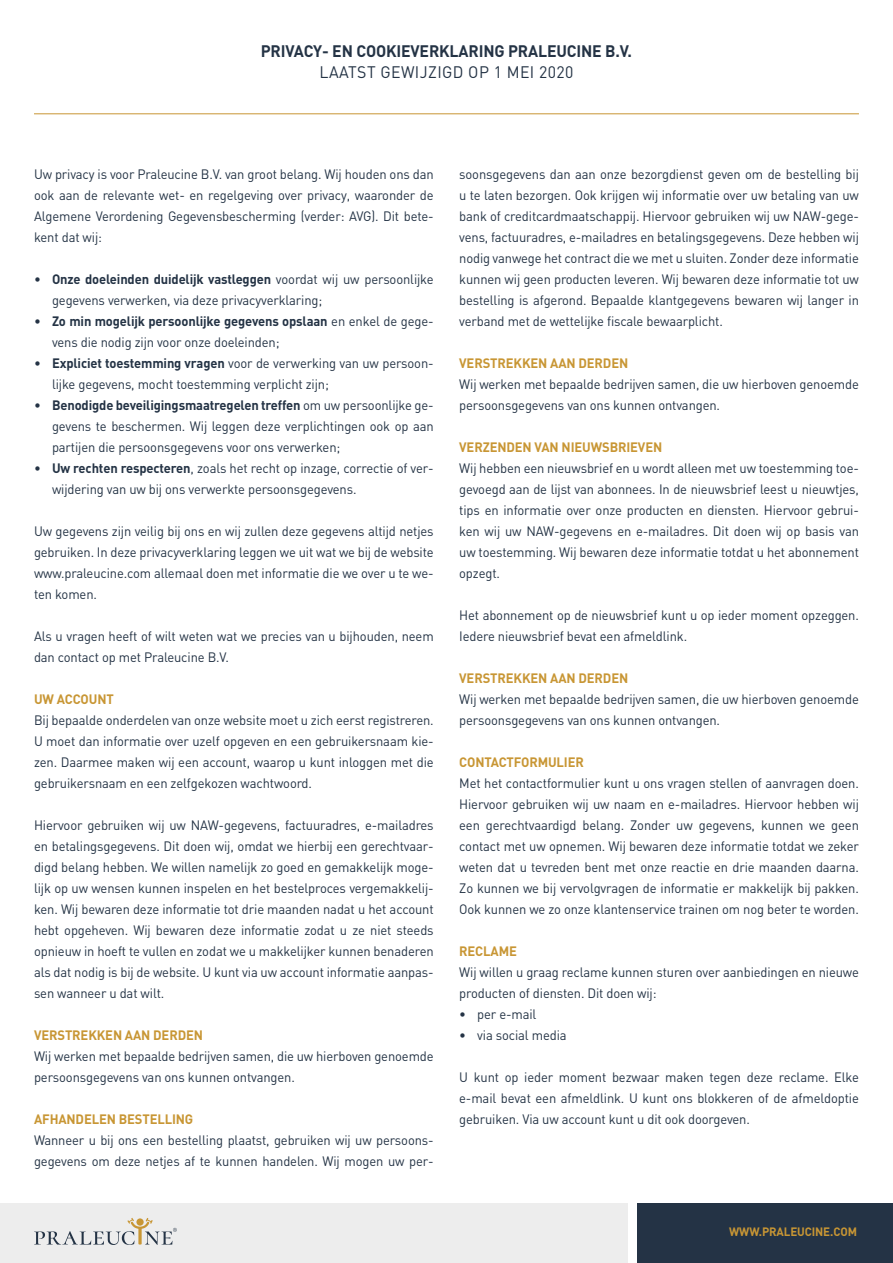
<style>
.page{position:relative;width:893px;height:1263px;background:#fff}
.page>*{position:absolute;margin:0;border:0;box-sizing:border-box;transform-origin:0 0}
.t1{font:700 16.5px "DIN";letter-spacing:-.01em;color:#243345;scale:.96 1}
.t2{font:16.5px "DIN";letter-spacing:.025em;color:#243345;scale:.96 1}
.t3{font:13.5px/21px "DIN";letter-spacing:-.01em;color:#243345;scale:.96 1}
.t4{font:700 13.5px "DIN";letter-spacing:-.01em;color:#c89634;scale:.96 1}
.t5{font:700 12px "DIN";letter-spacing:-.01em;color:#c89634;scale:.96 1}
.s1{font-weight:700}
</style>
<div class="page">
<div style="left:0;top:1203px;width:628px;height:60px;background:#ededed"></div>
<div style="left:637px;top:1203px;width:256px;height:60px;background:#243345"></div>
<svg style="left:34px;top:1218px;width:143px;height:27px"></svg>
<hr style="left:34px;top:113px;width:825px;height:1px;background:#c89634">
<p class="t1" style="left:261px;top:40px;width:388px">PRIVACY- EN COOKIEVERKLARING PRALEUCINE B.V.</p>
<p class="t2" style="left:320px;top:61px;width:266px">LAATST GEWIJZIGD OP 1 MEI 2020</p>
<p class="t3" style="left:34px;top:163px;width:418px;text-align:justify">Uw privacy is voor Praleucine B.V. van groot belang. Wij houden ons dan ook aan de relevante wet- en regelgeving over privacy, waaronder de Algemene Verordening Gegevensbescherming (verder: AVG). Dit bete&shy;kent dat wij:</p>
<p class="t3" style="left:52px;top:268px;width:399px;text-indent:-18px">• <span class="s1">Onze doeleinden duidelijk vastleggen</span> voordat wij uw persoonlijke gegevens verwerken, via deze privacyverklaring;</p>
<p class="t3" style="left:52px;top:310px;width:399px;text-indent:-18px">• <span class="s1">Zo min mogelijk persoonlijke gegevens opslaan</span> en enkel de gege&shy;vens die nodig zijn voor onze doeleinden;</p>
<p class="t3" style="left:52px;top:352px;width:399px;text-indent:-18px">• <span class="s1">Expliciet toestemming vragen</span> voor de verwerking van uw persoon&shy;lijke gegevens, mocht toestemming verplicht zijn;</p>
<p class="t3" style="left:52px;top:394px;width:399px;text-align:justify;text-indent:-18px">• <span class="s1">Benodigde beveiligingsmaatregelen treffen</span> om uw persoonlijke ge&shy;gevens te beschermen. Wij leggen deze verplichtingen ook op aan partijen die persoonsgegevens voor ons verwerken;</p>
<p class="t3" style="left:52px;top:457px;width:399px;text-indent:-18px">• <span class="s1">Uw rechten respecteren</span>, zoals het recht op inzage, correctie of ver&shy;wijdering van uw bij ons verwerkte persoonsgegevens.</p>
<p class="t3" style="left:34px;top:520px;width:418px;text-align:justify">Uw gegevens zijn veilig bij ons en wij zullen deze gegevens altijd netjes gebruiken. In deze privacyverklaring leggen we uit wat we bij de website www.praleucine.com allemaal doen met informatie die we over u te we&shy;ten komen.</p>
<p class="t3" style="left:34px;top:625px;width:418px">Als u vragen heeft of wilt weten wat we precies van u bijhouden, neem dan contact op met Praleucine B.V.</p>
<p class="t4" style="left:34px;top:690px;width:85px">UW ACCOUNT</p>
<p class="t3" style="left:34px;top:709px;width:418px;text-align:justify">Bij bepaalde onderdelen van onze website moet u zich eerst registreren.<br>U moet dan informatie over uzelf opgeven en een gebruikersnaam kie&shy;zen. Daarmee maken wij een account, waarop u kunt inloggen met die gebruikersnaam en een zelfgekozen wachtwoord.</p>
<p class="t3" style="left:34px;top:814px;width:418px;text-align:justify">Hiervoor gebruiken wij uw NAW-gegevens, factuuradres, e-mailadres en betalingsgegevens. Dit doen wij, omdat we hierbij een gerechtvaar&shy;digd belang hebben. We willen namelijk zo goed en gemakkelijk moge&shy;lijk op uw wensen kunnen inspelen en het bestelproces vergemakkelij&shy;ken. Wij bewaren deze informatie tot drie maanden nadat u het account hebt opgeheven. Wij bewaren deze informatie zodat u ze niet steeds opnieuw in hoeft te vullen en zodat we u makkelijker kunnen benaderen als dat nodig is bij de website. U kunt via uw account informatie aanpas&shy;sen wanneer u dat wilt.</p>
<p class="t4" style="left:34px;top:1026px;width:178px">VERSTREKKEN AAN DERDEN</p>
<p class="t3" style="left:34px;top:1045px;width:418px">Wij werken met bepaalde bedrijven samen, die uw hierboven genoemde persoonsgegevens van ons kunnen ontvangen.</p>
<p class="t4" style="left:34px;top:1110px;width:167px">AFHANDELEN BESTELLING</p>
<p class="t3" style="left:34px;top:1129px;width:418px">Wanneer u bij ons een bestelling plaatst, gebruiken wij uw persoons&shy;gegevens om deze netjes af te kunnen handelen. Wij mogen uw per-</p>
<p class="t3" style="left:459px;top:163px;width:418px;text-align:justify">soonsgegevens dan aan onze bezorgdienst geven om de bestelling bij u te laten bezorgen. Ook krijgen wij informatie over uw betaling van uw bank of creditcardmaatschappij. Hiervoor gebruiken wij uw NAW-gege&shy;vens, factuuradres, e-mailadres en betalingsgegevens. Deze hebben wij nodig vanwege het contract die we met u sluiten. Zonder deze informatie kunnen wij geen producten leveren. Wij bewaren deze informatie tot uw bestelling is afgerond. Bepaalde klantgegevens bewaren wij langer in verband met de wettelijke fiscale bewaarplicht.</p>
<p class="t4" style="left:459px;top:354px;width:178px">VERSTREKKEN AAN DERDEN</p>
<p class="t3" style="left:459px;top:373px;width:418px">Wij werken met bepaalde bedrijven samen, die uw hierboven genoemde persoonsgegevens van ons kunnen ontvangen.</p>
<p class="t4" style="left:459px;top:438px;width:213px">VERZENDEN VAN NIEUWSBRIEVEN</p>
<p class="t3" style="left:459px;top:457px;width:418px;text-align:justify">Wij hebben een nieuwsbrief en u wordt alleen met uw toestemming toe&shy;gevoegd aan de lijst van abonnees. In de nieuwsbrief leest u nieuwtjes, tips en informatie over onze producten en diensten. Hiervoor gebrui&shy;ken wij uw NAW-gegevens en e-mailadres. Dit doen wij op basis van uw toestemming. Wij bewaren deze informatie totdat u het abonnement opzegt.</p>
<p class="t3" style="left:459px;top:604px;width:418px">Het abonnement op de nieuwsbrief kunt u op ieder moment opzeggen.<br>Iedere nieuwsbrief bevat een afmeldlink.</p>
<p class="t4" style="left:459px;top:669px;width:178px">VERSTREKKEN AAN DERDEN</p>
<p class="t3" style="left:459px;top:688px;width:418px">Wij werken met bepaalde bedrijven samen, die uw hierboven genoemde persoonsgegevens van ons kunnen ontvangen.</p>
<p class="t4" style="left:459px;top:753px;width:131px">CONTACTFORMULIER</p>
<p class="t3" style="left:459px;top:772px;width:418px;text-align:justify">Met het contactformulier kunt u ons vragen stellen of aanvragen doen.<br>Hiervoor gebruiken wij uw naam en e-mailadres. Hiervoor hebben wij een gerechtvaardigd belang. Zonder uw gegevens, kunnen we geen contact met uw opnemen. Wij bewaren deze informatie totdat we zeker weten dat u tevreden bent met onze reactie en drie maanden daarna.<br>Zo kunnen we bij vervolgvragen de informatie er makkelijk bij pakken.<br>Ook kunnen we zo onze klantenservice trainen om nog beter te worden.</p>
<p class="t4" style="left:459px;top:942px;width:62px">RECLAME</p>
<p class="t3" style="left:459px;top:961px;width:418px">Wij willen u graag reclame kunnen sturen over aanbiedingen en nieuwe producten of diensten. Dit doen wij:</p>
<p class="t3" style="left:459px;top:1003px;width:82px">• per e-mail</p>
<p class="t3" style="left:459px;top:1024px;width:113px">• via social media</p>
<p class="t3" style="left:459px;top:1066px;width:418px;text-align:justify">U kunt op ieder moment bezwaar maken tegen deze reclame. Elke e-mail bevat een afmeldlink. U kunt ons blokkeren of de afmeldoptie gebruiken. Via uw account kunt u dit ook doorgeven.</p>
<p class="t5" style="left:729px;top:1224px;width:135px">WWW.PRALEUCINE.COM</p>
</div>
